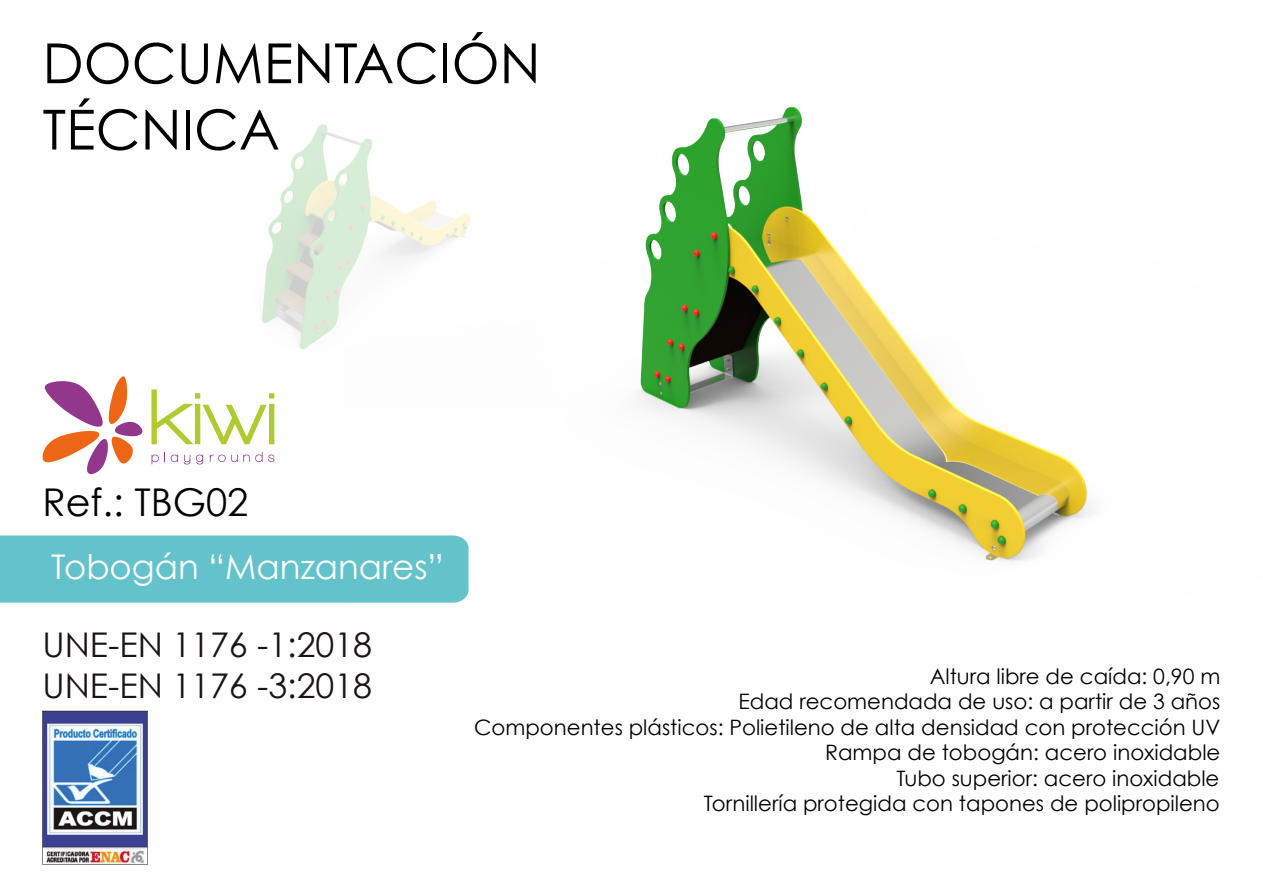
<style>
.page{position:relative;width:1263px;height:893px;background:#fff}
.page>*{position:absolute;margin:0;border:0;box-sizing:border-box;transform-origin:0 0}
.t1{font:55.35px/66.3px "Century Gothic";color:#000}
.t2{font:38.25px "Century Gothic";color:#000}
.t3{font:34.05px/40.8px "Century Gothic";color:#1a1414}
.t4{font:34.05px "Century Gothic";color:#fff}
.t5{font:21.3px/25.5px "Century Gothic";color:#000;text-align:right}
</style>
<div class="page">
<img style="left:262px;top:124px;width:82px;height:286px">
<img style="left:344px;top:106px;width:750px;height:487px">
<div style="left:0;top:536px;width:468px;height:67px;background:#63c2cb"></div>
<svg style="left:42px;top:376px;width:100px;height:98px"></svg>
<svg style="left:151px;top:389px;width:123px;height:55px"></svg>
<svg style="left:152px;top:452px;width:13px;height:12px"></svg>
<svg style="left:171px;top:455px;width:7px;height:7px"></svg>
<svg style="left:184px;top:455px;width:6px;height:9px"></svg>
<svg style="left:196px;top:455px;width:7px;height:9px"></svg>
<svg style="left:210px;top:452px;width:64px;height:10px"></svg>
<img style="left:43px;top:710px;width:105px;height:155px">
<h1 class="t1" style="left:43px;top:29px;width:499px">DOCUMENTACIÓN<br>TÉCNICA</h1>
<h2 class="t2" style="left:43px;top:475px;width:207px">Ref.: TBG02</h2>
<h3 class="t4" style="left:51px;top:542px;width:394px">Tobogán “Manzanares”</h3>
<h3 class="t3" style="left:43px;top:624px;width:331px">UNE-EN 1176 -1:2018<br>UNE-EN 1176 -3:2018</h3>
<p class="t5" style="left:474px;top:663px;width:748px">Altura libre de caída: 0,90 m<br>Edad recomendada de uso: a partir de 3 años<br>Componentes plásticos: Polietileno de alta densidad con protección UV Rampa de tobogán: acero inoxidable<br>Tubo superior: acero inoxidable<br>Tornillería protegida con tapones de polipropileno</p>
</div>
